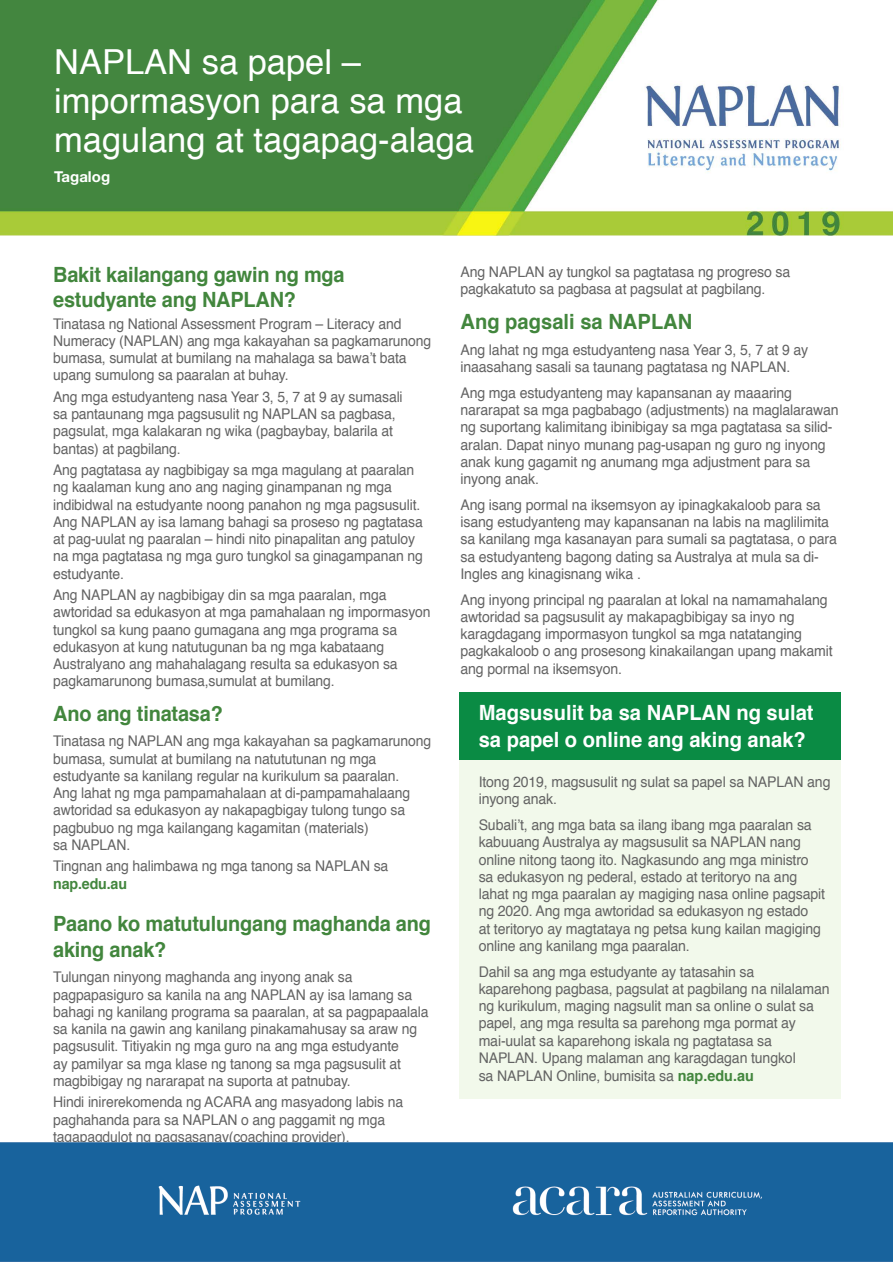
<style>
.page{position:relative;width:893px;height:1263px;background:#fff}
.page>*{position:absolute;margin:0;border:0;box-sizing:border-box;transform-origin:0 0}
.t1{font:34.5px/39px "Helvetica";color:#fff}
.t2{font:700 21px/25.5px "Helvetica";letter-spacing:-.01em;color:#42863d;scale:.95 1}
.t3{font:700 21px/27px "Helvetica";color:#fff;scale:.96 1}
.t4{font:700 21px "Helvetica";letter-spacing:-.01em;color:#42863d;scale:.96 1}
.t5{font:700 15px "Helvetica";letter-spacing:-.01em;color:#42863d;scale:.95 1}
.t6{font:700 15px "Helvetica Neue";color:#fff}
.t7{font:14.7px/17.2px "Helvetica";letter-spacing:-.01em;color:#636363;scale:.95 1}
.t8{font:14.7px/17.2px "Helvetica";letter-spacing:-.01em;color:#636363;scale:.96 1}
.s1{font-weight:700;font-size:15px;color:#42863d}
</style>
<div class="page">
<img style="left:0;top:0;width:893px;height:236px">
<div style="left:459px;top:692px;width:382px;height:407px;background:#f2f9eb"></div>
<div style="left:459px;top:692px;width:382px;height:68px;background:#0a8b44"></div>
<div style="left:0;top:1142px;width:893px;height:120px;background:#18639d"></div>
<h1 class="t1" style="left:54px;top:44px;width:422px">NAPLAN sa papel – impormasyon para sa mga magulang at tagapag-alaga</h1>
<p class="t6" style="left:54px;top:165px;width:58px">Tagalog</p>
<h2 class="t2" style="left:53px;top:262px;width:308px">Bakit kailangang gawin ng mga estudyante ang NAPLAN?</h2>
<p class="t7" style="left:53px;top:315px;width:399px">Tinatasa ng National Assessment Program – Literacy and Numeracy (NAPLAN) ang mga kakayahan sa pagkamarunong bumasa, sumulat at bumilang na mahalaga sa bawa’t bata upang sumulong sa paaralan at buhay.</p>
<p class="t7" style="left:53px;top:388px;width:369px">Ang mga estudyanteng nasa Year 3, 5, 7 at 9 ay sumasali sa pantaunang mga pagsusulit ng NAPLAN sa pagbasa, pagsulat, mga kalakaran ng wika (pagbaybay, balarila at bantas) at pagbilang.</p>
<p class="t7" style="left:53px;top:462px;width:391px">Ang pagtatasa ay nagbibigay sa mga magulang at paaralan ng kaalaman kung ano ang naging ginampanan ng mga indibidwal na estudyante noong panahon ng mga pagsusulit.<br>Ang NAPLAN ay isa lamang bahagi sa proseso ng pagtatasa at pag-uulat ng paaralan – hindi nito pinapalitan ang patuloy na mga pagtatasa ng mga guro tungkol sa ginagampanan ng estudyante.</p>
<p class="t7" style="left:53px;top:587px;width:399px">Ang NAPLAN ay nagbibigay din sa mga paaralan, mga awtoridad sa edukasyon at mga pamahalaan ng impormasyon tungkol sa kung paano gumagana ang mga programa sa edukasyon at kung natutugunan ba ng mga kabataang Australyano ang mahahalagang resulta sa edukasyon sa pagkamarunong bumasa,sumulat at bumilang.</p>
<h2 class="t2" style="left:53px;top:701px;width:180px">Ano ang tinatasa?</h2>
<p class="t7" style="left:53px;top:733px;width:399px">Tinatasa ng NAPLAN ang mga kakayahan sa pagkamarunong bumasa, sumulat at bumilang na natututunan ng mga estudyante sa kanilang regular na kurikulum sa paaralan.<br>Ang lahat ng mga pampamahalaan at di-pampamahalaang awtoridad sa edukasyon ay nakapagbigay tulong tungo sa pagbubuo ng mga kailangang kagamitan (materials)<br>sa NAPLAN.</p>
<p class="t7" style="left:53px;top:858px;width:354px">Tingnan ang halimbawa ng mga tanong sa NAPLAN sa</p>
<p class="t5" style="left:53px;top:871px;width:79px">nap.edu.au</p>
<h2 class="t2" style="left:53px;top:911px;width:399px">Paano ko matutulungang maghanda ang aking anak?</h2>
<p class="t7" style="left:53px;top:969px;width:397px">Tulungan ninyong maghanda ang inyong anak sa pagpapasiguro sa kanila na ang NAPLAN ay isa lamang sa bahagi ng kanilang programa sa paaralan, at sa pagpapaalala sa kanila na gawin ang kanilang pinakamahusay sa araw ng pagsusulit. Titiyakin ng mga guro na ang mga estudyante<br>ay pamilyar sa mga klase ng tanong sa mga pagsusulit at magbibigay ng nararapat na suporta at patnubay.</p>
<p class="t7" style="left:53px;top:1094px;width:370px">Hindi inirerekomenda ng ACARA ang masyadong labis na paghahanda para sa NAPLAN o ang paggamit ng mga tagapagdulot ng pagsasanay(coaching provider).</p>
<p class="t8" style="left:460px;top:263px;width:345px">Ang NAPLAN ay tungkol sa pagtatasa ng progreso sa pagkakatuto sa pagbasa at pagsulat at pagbilang.</p>
<h2 class="t4" style="left:460px;top:305px;width:243px">Ang pagsali sa NAPLAN</h2>
<p class="t8" style="left:460px;top:341px;width:364px">Ang lahat ng mga estudyanteng nasa Year 3, 5, 7 at 9 ay inaasahang sasali sa taunang pagtatasa ng NAPLAN.</p>
<p class="t8" style="left:460px;top:384px;width:395px">Ang mga estudyanteng may kapansanan ay maaaring nararapat sa mga pagbabago (adjustments) na maglalarawan ng suportang kalimitang ibinibigay sa mga pagtatasa sa silid&shy;aralan. Dapat ninyo munang pag-usapan ng guro ng inyong anak kung gagamit ng anumang mga adjustment para sa inyong anak.</p>
<p class="t8" style="left:460px;top:496px;width:393px">Ang isang pormal na iksemsyon ay ipinagkakaloob para sa isang estudyanteng may kapansanan na labis na maglilimita sa kanilang mga kasanayan para sumali sa pagtatasa, o para sa estudyanteng bagong dating sa Australya at mula sa di-Ingles ang kinagisnang wika .</p>
<p class="t8" style="left:460px;top:591px;width:389px">Ang inyong principal ng paaralan at lokal na namamahalang awtoridad sa pagsusulit ay makapagbibigay sa inyo ng karagdagang impormasyon tungkol sa mga natatanging pagkakaloob o ang prosesong kinakailangan upang makamit ang pormal na iksemsyon.</p>
<h2 class="t3" style="left:479px;top:699px;width:350px">Magsusulit ba sa NAPLAN ng sulat sa papel o online ang aking anak?</h2>
<p class="t8" style="left:479px;top:774px;width:368px">Itong 2019, magsusulit ng sulat sa papel sa NAPLAN ang inyong anak.</p>
<p class="t8" style="left:479px;top:817px;width:362px">Subali’t, ang mga bata sa ilang ibang mga paaralan sa kabuuang Australya ay magsusulit sa NAPLAN nang online nitong taong ito. Nagkasundo ang mga ministro sa edukasyon ng pederal, estado at teritoryo na ang lahat ng mga paaralan ay magiging nasa online pagsapit ng 2020. Ang mga awtoridad sa edukasyon ng estado<br>at teritoryo ay magtataya ng petsa kung kailan magiging online ang kanilang mga paaralan.</p>
<p class="t8" style="left:479px;top:963px;width:367px">Dahil sa ang mga estudyante ay tatasahin sa kaparehong pagbasa, pagsulat at pagbilang na nilalaman ng kurikulum, maging nagsulit man sa online o sulat sa papel, ang mga resulta sa parehong mga pormat ay mai-uulat sa kaparehong iskala ng pagtatasa sa NAPLAN. Upang malaman ang karagdagan tungkol<br>sa NAPLAN Online, bumisita sa <span class="s1">nap.edu.au</span></p>
</div>
